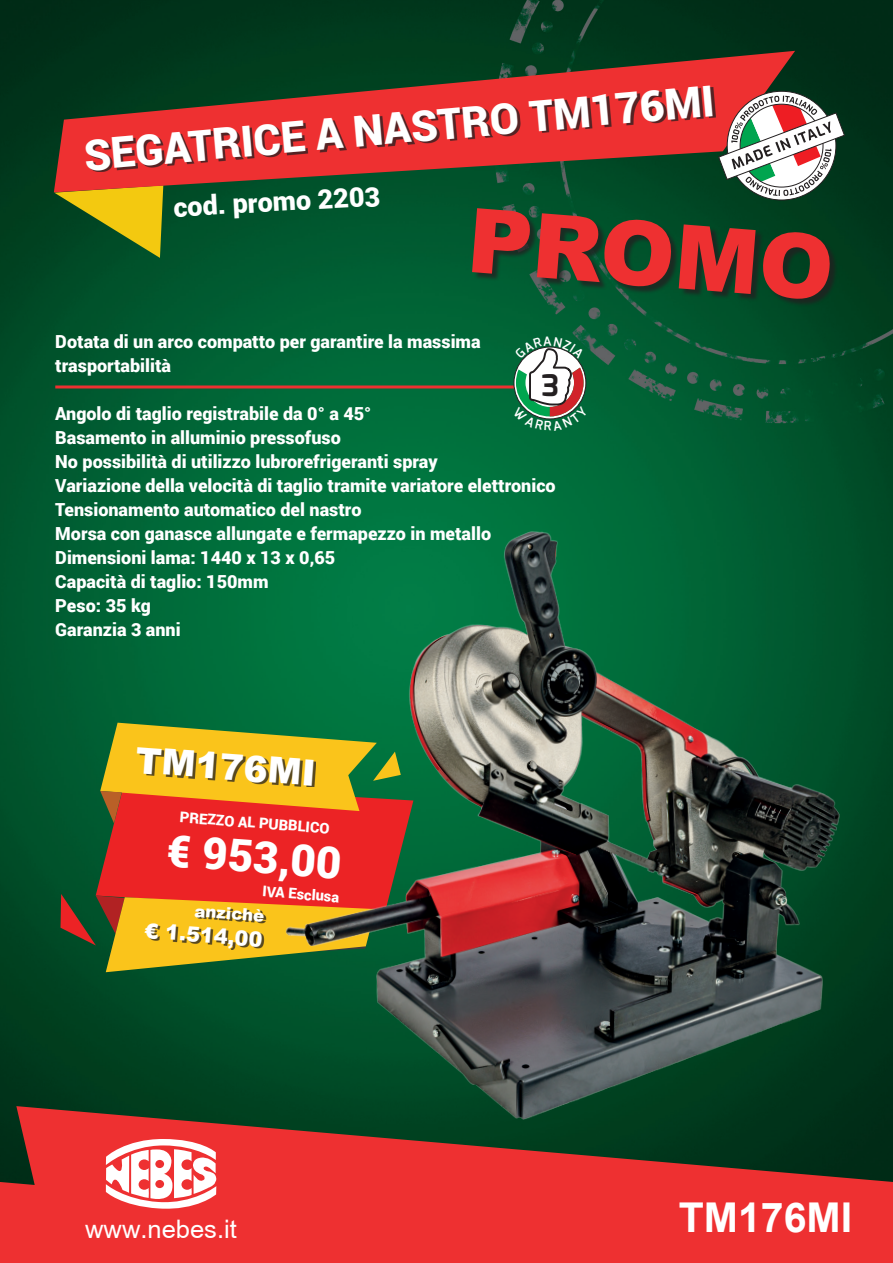
<style>
.page{position:relative;width:893px;height:1263px;background:#fff}
.page>*{position:absolute;margin:0;border:0;box-sizing:border-box;transform-origin:0 0}
.t1{font:900 89.55px "Arial";color:#ee3031}
.t2{font:900 44.25px "Roboto";color:#fff}
.t3{font:900 42.75px "Roboto";color:#fff}
.t4{font:700 41.1px "Arial";color:#fff}
.t5{font:900 36.15px "Arial";color:#fff}
.t6{font:700 29.85px "Exo";color:#231f20}
.t7{font:900 27px "Roboto";color:#fff}
.t8{font:25.5px "Arial";color:#fff}
.t9{font:900 20.85px "Arial";color:#fff}
.t10{font:900 18px/24px "Roboto";color:#fff}
.t11{font:900 16.65px "Arial";color:#fff}
.t12{font:900 14.7px "Roboto";color:#fff}
</style>
<div class="page">
<img style="left:0;top:0;width:893px;height:1182px">
<svg style="left:0;top:1182px;width:16px;height:81px"></svg>
<svg style="left:16px;top:1106px;width:877px;height:157px;background:#ce302d"></svg>
<svg style="left:54px;top:192px;width:109px;height:66px;background:#7a881a"></svg>
<svg style="left:54px;top:51px;width:741px;height:141px;background:#443d25"></svg>
<div style="left:89px;top:87px;width:627px;height:85px;background:#231f20;opacity:.75"></div>
<svg style="left:718px;top:96px;width:127px;height:100px"></svg>
<svg style="left:106px;top:1139px;width:111px;height:72px"></svg>
<hr style="left:55px;top:385px;width:494px;height:3px;background:#ee3031">
<svg style="left:61px;top:723px;width:194px;height:249px;background:#a25d25"></svg>
<div style="left:140px;top:748px;width:176px;height:39px;background:#231f20;opacity:.75"></div>
<div style="left:147px;top:909px;width:119px;height:41px;background:#231f20;opacity:.75"></div>
<img style="left:255px;top:490px;width:630px;height:648px">
<div style="left:474px;top:209px;width:364px;height:98px;background:#231f20;opacity:.75"></div>
<svg style="left:512px;top:336px;width:76px;height:95px"></svg>
<h3 class="t3" style="left:81px;top:125px;width:634px;rotate:-5deg">SEGATRICE A NASTRO TM176MI</h3>
<h3 class="t7" style="left:173px;top:188px;width:208px;rotate:-3deg">cod. promo 2203</h3>
<h1 class="t1" style="left:474px;top:174px;width:368px;rotate:5deg">PROMO</h1>
<p class="t10" style="left:55px;top:328px;width:427px">Dotata di un arco compatto per garantire la massima trasportabilità</p>
<p class="t10" style="left:55px;top:400px;width:502px">Angolo di taglio registrabile da 0° a 45°<br>Basamento in alluminio pressofuso<br>No possibilità di utilizzo lubrorefrigeranti spray<br>Variazione della velocità di taglio tramite variatore elettronico Tensionamento automatico del nastro<br>Morsa con ganasce allungate e fermapezzo in metallo Dimensioni lama: 1440 x 13 x 0,65<br>Capacità di taglio: 150mm<br>Peso: 35 kg<br>Garanzia 3 anni</p>
<h3 class="t6" style="left:542px;top:366px;width:19px">3</h3>
<h3 class="t5" style="left:138px;top:734px;width:182px;rotate:4deg">TM176MI</h3>
<p class="t12" style="left:180px;top:807px;width:152px;rotate:4deg">PREZZO AL PUBBLICO</p>
<h2 class="t2" style="left:169px;top:819px;width:176px;rotate:4deg">€ 953,00</h2>
<p class="t12" style="left:263px;top:881px;width:78px;rotate:4deg">IVA Esclusa</p>
<p class="t11" style="left:195px;top:899px;width:72px;rotate:4deg">anzichè</p>
<p class="t9" style="left:146px;top:915px;width:120px;rotate:4deg">€ 1.514,00</p>
<h3 class="t8" style="left:85px;top:1215px;width:153px">www.nebes.it</h3>
<h3 class="t4" style="left:679px;top:1190px;width:175px">TM176MI</h3>
</div>
